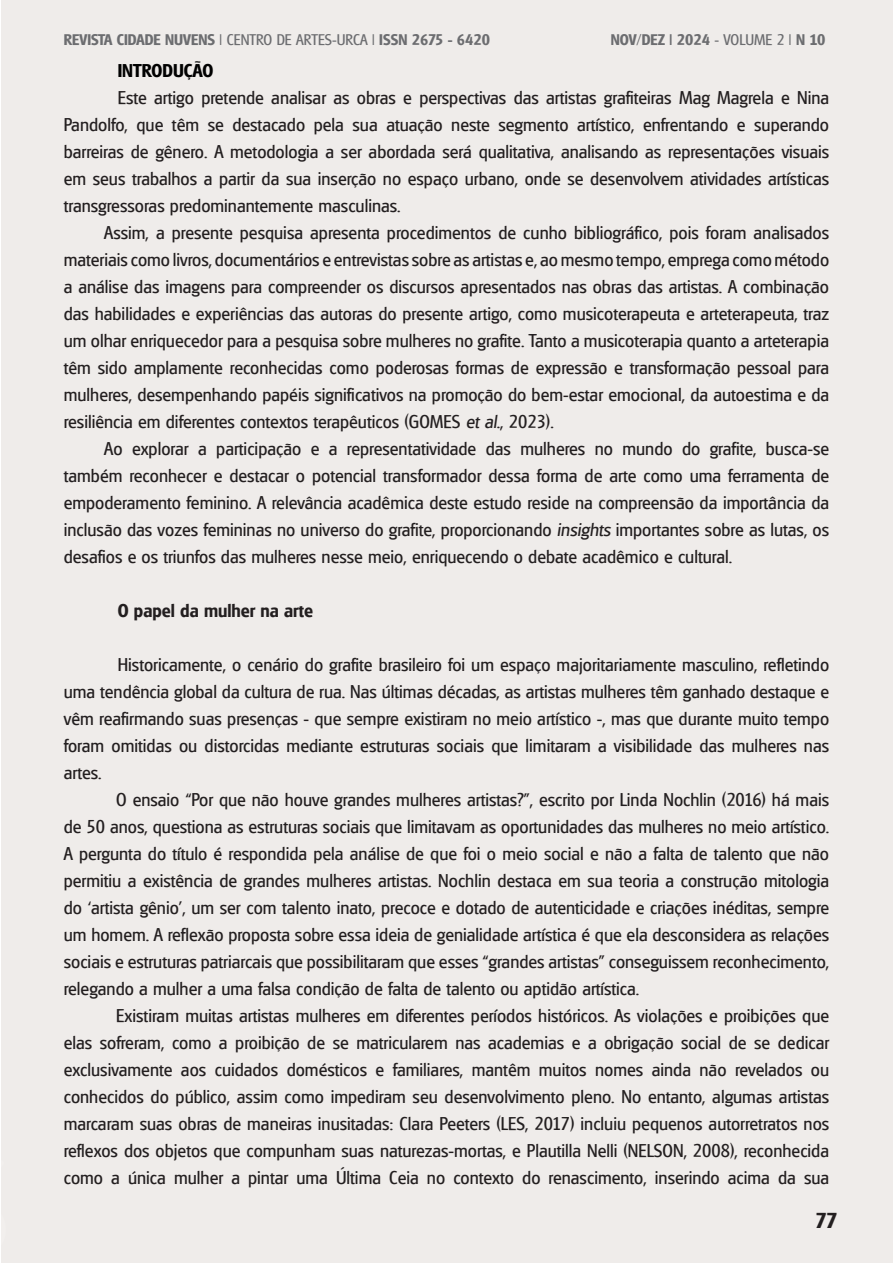
<style>
.page{position:relative;width:893px;height:1263px;background:#fff}
.page>*{position:absolute;margin:0;border:0;box-sizing:border-box;transform-origin:0 0}
.t1{font:700 21px "Glasgow";color:#231f20}
.t2{font:18px/27px "Glasgow";color:#231f20;text-align:justify}
.t3{font:700 18px "Glasgow";color:#231f20}
.t4{font:700 18px "Glasgow";color:#010101}
.t5{font:700 15px "Glasgow";color:#6c6d70}
.s1{font-weight:400}
.s2{font-style:italic}
</style>
<div class="page">
<div style="left:2px;top:0;width:891px;height:1263px;background:#efecea"></div>
<img style="left:1px;top:988px;width:1px;height:275px">
<hr style="left:0;top:0;width:1px;height:288px;background:#179346">
<p class="t5" style="left:64px;top:30px;width:428px">REVISTA CIDADE NUVENS <span class="s1">| CENTRO DE ARTES-URCA |</span> ISSN 2675 - 6420</p>
<p class="t5" style="left:611px;top:30px;width:216px">NOV/DEZ | 2024 <span class="s1">- VOLUME 2 |</span> N 10</p>
<p class="t4" style="left:118px;top:59px;width:97px">INTRODUÇÃO</p>
<p class="t2" style="left:64px;top:84px;width:767px;text-indent:54px">Este artigo pretende analisar as obras e perspectivas das artistas grafiteiras Mag Magrela e Nina Pandolfo, que têm se destacado pela sua atuação neste segmento artístico, enfrentando e superando barreiras de gênero. A metodologia a ser abordada será qualitativa, analisando as representações visuais em seus trabalhos a partir da sua inserção no espaço urbano, onde se desenvolvem atividades artísticas transgressoras predominantemente masculinas.</p>
<p class="t2" style="left:64px;top:219px;width:767px;text-indent:40px">Assim, a presente pesquisa apresenta procedimentos de cunho bibliográfico, pois foram analisados materiais como livros, documentários e entrevistas sobre as artistas e, ao mesmo tempo, emprega como método a análise das imagens para compreender os discursos apresentados nas obras das artistas. A combinação das habilidades e experiências das autoras do presente artigo, como musicoterapeuta e arteterapeuta, traz um olhar enriquecedor para a pesquisa sobre mulheres no grafite. Tanto a musicoterapia quanto a arteterapia têm sido amplamente reconhecidas como poderosas formas de expressão e transformação pessoal para mulheres, desempenhando papéis significativos na promoção do bem-estar emocional, da autoestima e da resiliência em diferentes contextos terapêuticos (GOMES <span class="s2">et al</span>., 2023).</p>
<p class="t2" style="left:64px;top:435px;width:767px;text-indent:40px">Ao explorar a participação e a representatividade das mulheres no mundo do grafite, busca-se também reconhecer e destacar o potencial transformador dessa forma de arte como uma ferramenta de empoderamento feminino. A relevância acadêmica deste estudo reside na compreensão da importância da inclusão das vozes femininas no universo do grafite, proporcionando <span class="s2">insights</span> importantes sobre as lutas, os desafios e os triunfos das mulheres nesse meio, enriquecendo o debate acadêmico e cultural.</p>
<p class="t3" style="left:118px;top:599px;width:197px">O papel da mulher na arte</p>
<p class="t2" style="left:64px;top:651px;width:767px;text-indent:54px">Historicamente, o cenário do grafite brasileiro foi um espaço majoritariamente masculino, refletindo uma tendência global da cultura de rua. Nas últimas décadas, as artistas mulheres têm ganhado destaque e vêm reafirmando suas presenças - que sempre existiram no meio artístico -, mas que durante muito tempo foram omitidas ou distorcidas mediante estruturas sociais que limitaram a visibilidade das mulheres nas artes.</p>
<p class="t2" style="left:64px;top:786px;width:767px;text-indent:52px">O ensaio “Por que não houve grandes mulheres artistas?”, escrito por Linda Nochlin (2016) há mais de 50 anos, questiona as estruturas sociais que limitavam as oportunidades das mulheres no meio artístico.<br>A pergunta do título é respondida pela análise de que foi o meio social e não a falta de talento que não permitiu a existência de grandes mulheres artistas. Nochlin destaca em sua teoria a construção mitologia do ‘artista gênio’, um ser com talento inato, precoce e dotado de autenticidade e criações inéditas, sempre um homem. A reflexão proposta sobre essa ideia de genialidade artística é que ela desconsidera as relações sociais e estruturas patriarcais que possibilitaram que esses “grandes artistas” conseguissem reconhecimento, relegando a mulher a uma falsa condição de falta de talento ou aptidão artística.</p>
<p class="t2" style="left:64px;top:1002px;width:767px;text-indent:52px">Existiram muitas artistas mulheres em diferentes períodos históricos. As violações e proibições que elas sofreram, como a proibição de se matricularem nas academias e a obrigação social de se dedicar exclusivamente aos cuidados domésticos e familiares, mantêm muitos nomes ainda não revelados ou conhecidos do público, assim como impediram seu desenvolvimento pleno. No entanto, algumas artistas marcaram suas obras de maneiras inusitadas: Clara Peeters (LES, 2017) incluiu pequenos autorretratos nos reflexos dos objetos que compunham suas naturezas-mortas, e Plautilla Nelli (NELSON, 2008), reconhecida como a única mulher a pintar uma Última Ceia no contexto do renascimento, inserindo acima da sua</p>
<p class="t1" style="left:816px;top:1208px;width:24px">77</p>
</div>
